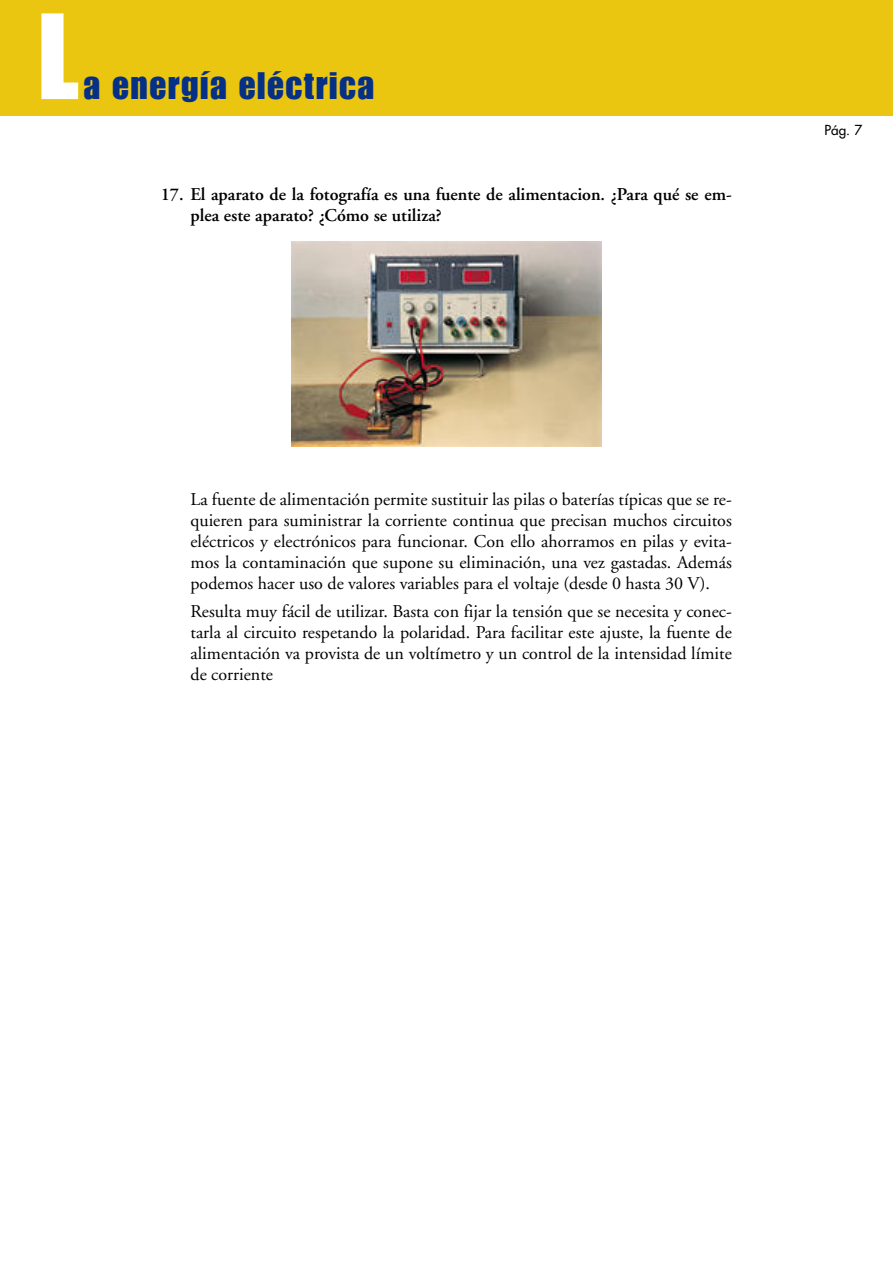
<style>
.page{position:relative;width:893px;height:1263px;background:#fff}
.page>*{position:absolute;margin:0;border:0;box-sizing:border-box;transform-origin:0 0}
.t1{font:120px "Impact";color:#fff}
.t2{font:37.5px "Impact";letter-spacing:.045em;color:#053087}
.t3{font:18px/21px "Adobe Garamond";color:#000;text-align:justify}
.t4{font:600 18px/21px "Adobe Garamond";color:#000}
.t5{font:13.5px "Futura";color:#000}
</style>
<div class="page">
<div style="left:0;top:0;width:893px;height:115px;background:#ebc611"></div>
<img style="left:291px;top:241px;width:311px;height:206px">
<h1 class="t1" style="left:39px;top:10px;width:41px">L</h1>
<h2 class="t2" style="left:83px;top:71px;width:292px">a energía eléctrica</h2>
<p class="t4" style="left:191px;top:186px;width:543px;text-indent:-30px">17. El aparato de la fotografía es una fuente de alimentacion. ¿Para qué se em&shy;plea este aparato? ¿Cómo se utiliza?</p>
<p class="t5" style="left:825px;top:124px;width:39px">Pág. 7</p>
<p class="t3" style="left:191px;top:491px;width:543px">La fuente de alimentación permite sustituir las pilas o baterías típicas que se re&shy;quieren para suministrar la corriente continua que precisan muchos circuitos eléctricos y electrónicos para funcionar. Con ello ahorramos en pilas y evita&shy;mos la contaminación que supone su eliminación, una vez gastadas. Además podemos hacer uso de valores variables para el voltaje (desde 0 hasta 30 V).</p>
<p class="t3" style="left:191px;top:602px;width:543px">Resulta muy fácil de utilizar. Basta con fijar la tensión que se necesita y conec&shy;tarla al circuito respetando la polaridad. Para facilitar este ajuste, la fuente de alimentación va provista de un voltímetro y un control de la intensidad límite de corriente</p>
</div>
